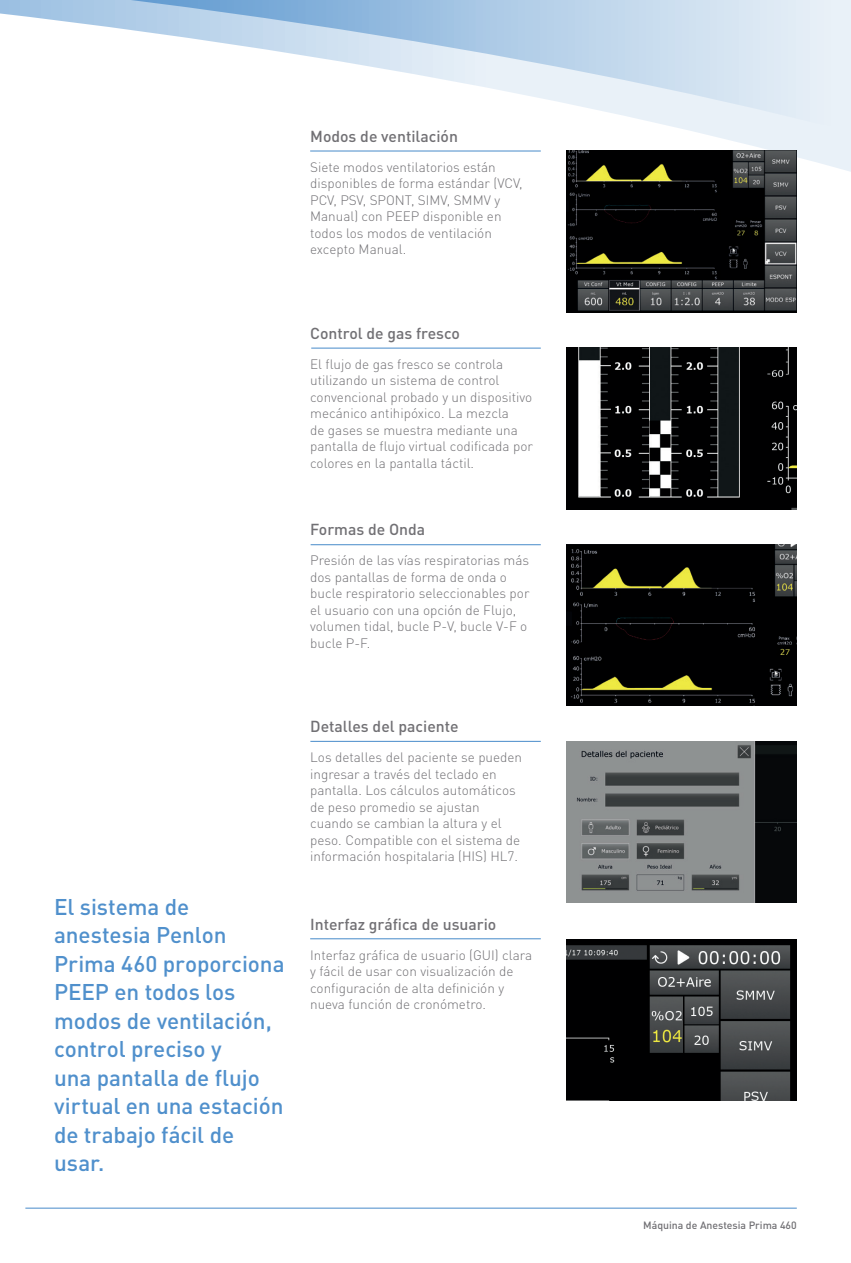
<style>
.page{position:relative;width:851px;height:1263px;background:#fff}
.page>*{position:absolute;margin:0;border:0;box-sizing:border-box;transform-origin:0 0}
.t1{font:500 22.5px/28.5px "DIN Pro";letter-spacing:-.005em;color:#5090cc}
.t2{font:500 15.75px "DIN Pro";color:#717074}
.t3{font:300 13.5px/16.5px "DIN Pro";color:#717074}
.t4{font:500 10.5px "DIN Pro";color:#717074}
</style>
<div class="page">
<svg style="left:540px;top:147px;width:310px;height:41px"></svg>
<svg style="left:0;top:0;width:850px;height:147px"></svg>
<hr style="left:25px;top:1207px;width:771px;height:2px;background:#5090cc">
<img style="left:566px;top:150px;width:230px;height:162px">
<img style="left:566px;top:348px;width:230px;height:161px">
<img style="left:566px;top:939px;width:230px;height:161px">
<img style="left:566px;top:545px;width:230px;height:161px">
<hr style="left:311px;top:348px;width:229px;height:1px;background:#5090cc">
<hr style="left:310px;top:544px;width:230px;height:1px;background:#5090cc">
<hr style="left:310px;top:938px;width:230px;height:1px;background:#5090cc">
<img style="left:566px;top:741px;width:230px;height:161px">
<hr style="left:310px;top:741px;width:230px;height:1px;background:#5090cc">
<hr style="left:310px;top:150px;width:230px;height:2px;background:#5090cc">
<p class="t2" style="left:310px;top:123px;width:149px">Modos de ventilación</p>
<p class="t3" style="left:310px;top:157px;width:214px">Siete modos ventilatorios están disponibles de forma estándar (VCV,<br>PCV, PSV, SPONT, SIMV, SMMV y<br>Manual) con PEEP disponible en todos los modos de ventilación excepto Manual.</p>
<p class="t2" style="left:310px;top:320px;width:151px">Control de gas fresco</p>
<p class="t3" style="left:310px;top:354px;width:224px">El flujo de gas fresco se controla utilizando un sistema de control convencional probado y un dispositivo mecánico antihipóxico. La mezcla<br>de gases se muestra mediante una pantalla de flujo virtual codificada por colores en la pantalla táctil.</p>
<p class="t2" style="left:310px;top:517px;width:117px">Formas de Onda</p>
<p class="t3" style="left:310px;top:551px;width:221px">Presión de las vías respiratorias más dos pantallas de forma de onda o bucle respiratorio seleccionables por el usuario con una opción de Flujo, volumen tidal, bucle P-V, bucle V-F o bucle P-F.</p>
<p class="t1" style="left:54px;top:890px;width:232px">El sistema de anestesia Penlon<br>Prima 460 proporciona<br>PEEP en todos los modos de ventilación, control preciso y<br>una pantalla de flujo virtual en una estación de trabajo fácil de usar.</p>
<p class="t2" style="left:310px;top:714px;width:150px">Detalles del paciente</p>
<p class="t3" style="left:310px;top:748px;width:213px">Los detalles del paciente se pueden ingresar a través del teclado en pantalla. Los cálculos automáticos de peso promedio se ajustan cuando se cambian la altura y el peso. Compatible con el sistema de información hospitalaria (HIS) HL7.</p>
<p class="t2" style="left:310px;top:911px;width:188px">Interfaz gráfica de usuario</p>
<p class="t3" style="left:310px;top:945px;width:223px">Interfaz gráfica de usuario (GUI) clara y fácil de usar con visualización de configuración de alta definición y nueva función de cronómetro.</p>
<p class="t4" style="left:643px;top:1216px;width:155px">Máquina de Anestesia Prima 460</p>
</div>
